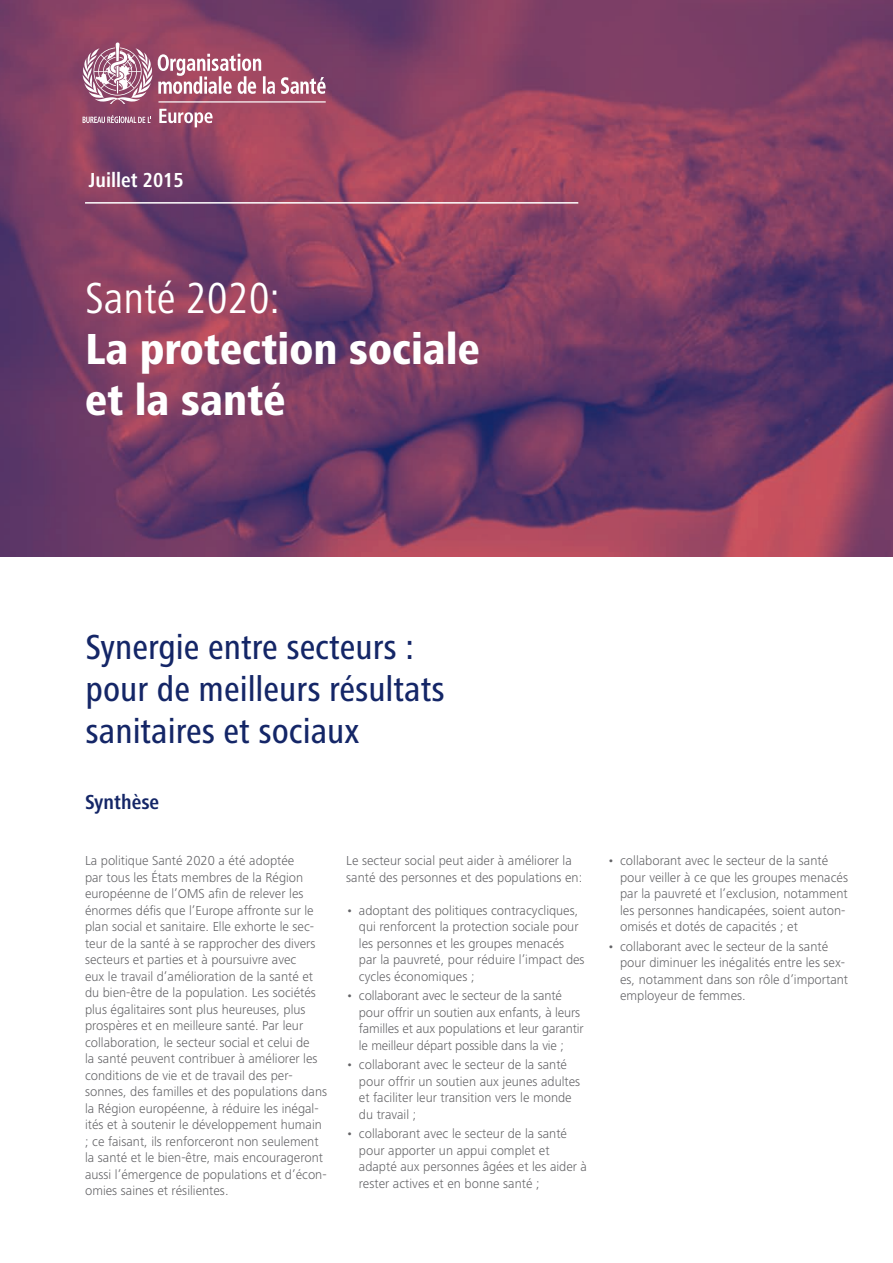
<style>
.page{position:relative;width:893px;height:1263px;background:#fff}
.page>*{position:absolute;margin:0;border:0;box-sizing:border-box;transform-origin:0 0}
.Heading0{font:800 condensed 45px/51px "Frutiger Next LT";color:#fff}
.Heading0-2{font:condensed 45px "Frutiger Next LT";color:#fff}
.Heading1{font:500 condensed 36px "Frutiger Next LT";color:#142667}
.Heading2{font:700 condensed 21px "Frutiger Next LT";color:#fff}
.Heading2-2{font:700 condensed 21px "Frutiger Next LT";color:#142667}
.t1{font:300 13.5px/16.5px "Frutiger Next LT";color:#636366}
</style>
<div class="page">
<svg style="left:0;top:0;width:893px;height:557px;background:#7c3e64"></svg>
<hr style="left:85px;top:202px;width:493px;height:2px;background:#fff">
<svg style="left:83px;top:43px;width:243px;height:84px;background:#ac6a81"></svg>
<p class="Heading2" style="left:89px;top:169px;width:96px">Juillet 2015</p>
<p class="Heading0-2" style="left:85px;top:273px;width:197px">Santé 2020:</p>
<p class="Heading0" style="left:85px;top:324px;width:396px">La protection sociale et la santé</p>
<p class="Heading1" style="left:86px;top:627px;width:330px">Synergie entre secteurs :</p>
<p class="Heading1" style="left:86px;top:669px;width:360px">pour de meilleurs résultats</p>
<p class="Heading1" style="left:86px;top:711px;width:275px">sanitaires et sociaux</p>
<p class="Heading2-2" style="left:85px;top:790px;width:76px">Synthèse</p>
<p class="t1" style="left:85px;top:852px;width:244px">La politique Santé 2020 a été adoptée<br>par tous les États membres de la Région européenne de l’OMS afin de relever les énormes défis que l’Europe affronte sur le plan social et sanitaire. Elle exhorte le sec&shy;teur de la santé à se rapprocher des divers secteurs et parties et à poursuivre avec<br>eux le travail d’amélioration de la santé et du bien-être de la population. Les sociétés plus égalitaires sont plus heureuses, plus prospères et en meilleure santé. Par leur collaboration, le secteur social et celui de<br>la santé peuvent contribuer à améliorer les conditions de vie et de travail des per&shy;sonnes, des familles et des populations dans la Région européenne, à réduire les inégal&shy;ités et à soutenir le développement humain ; ce faisant, ils renforceront non seulement la santé et le bien-être, mais encourageront aussi l’émergence de populations et d’écon&shy;omies saines et résilientes.</p>
<p class="t1" style="left:346px;top:852px;width:238px">Le secteur social peut aider à améliorer la santé des personnes et des populations en:</p>
<p class="t1" style="left:359px;top:902px;width:227px;text-indent:-13px">• adoptant des politiques contracycliques, qui renforcent la protection sociale pour les personnes et les groupes menacés par la pauvreté, pour réduire l’impact des cycles économiques ;</p>
<p class="t1" style="left:359px;top:987px;width:226px;text-indent:-13px">• collaborant avec le secteur de la santé pour offrir un soutien aux enfants, à leurs familles et aux populations et leur garantir le meilleur départ possible dans la vie ;</p>
<p class="t1" style="left:359px;top:1056px;width:223px;text-indent:-13px">• collaborant avec le secteur de la santé pour offrir un soutien aux jeunes adultes et faciliter leur transition vers le monde du travail ;</p>
<p class="t1" style="left:359px;top:1125px;width:230px;text-indent:-13px">• collaborant avec le secteur de la santé pour apporter un appui complet et adapté aux personnes âgées et les aider à rester actives et en bonne santé ;</p>
<p class="t1" style="left:620px;top:852px;width:229px;text-indent:-13px">• collaborant avec le secteur de la santé pour veiller à ce que les groupes menacés par la pauvreté et l’exclusion, notamment les personnes handicapées, soient auton&shy;omisés et dotés de capacités ; et</p>
<p class="t1" style="left:620px;top:938px;width:230px;text-indent:-13px">• collaborant avec le secteur de la santé pour diminuer les inégalités entre les sex&shy;es, notamment dans son rôle d’important employeur de femmes.</p>
</div>
